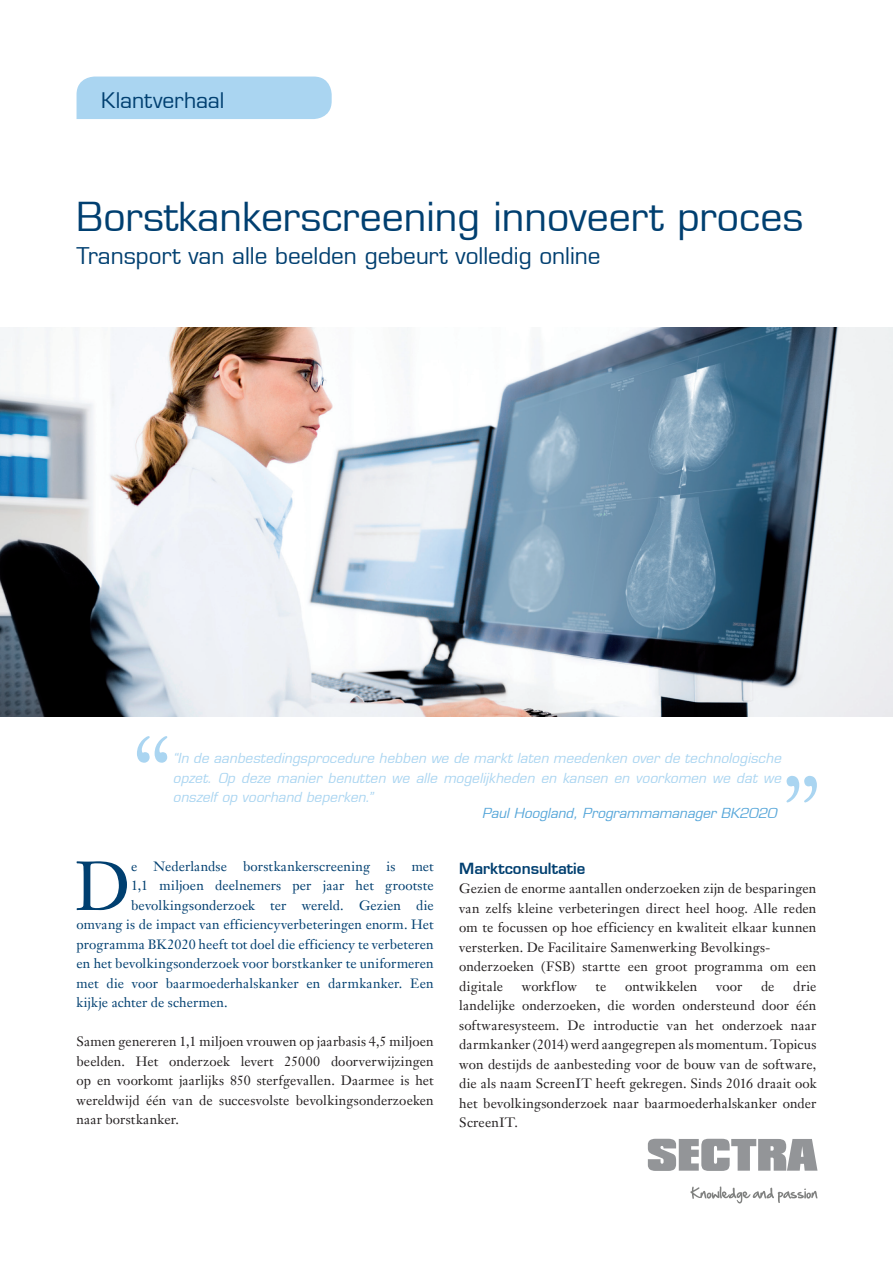
<style>
.page{position:relative;width:893px;height:1263px;background:#fff}
.page>*{position:absolute;margin:0;border:0;box-sizing:border-box;transform-origin:0 0}
.t1{font:90px "Janson Text";color:#aad5f1}
.Body_of_copy{font:68.25px "Janson Text";color:#003f70}
.Headline{font:39px "Eurostile";color:#003f70}
.Subheading{font:22.5px "Eurostile";color:#003f70}
.Paper_Type{font:21px "Eurostile";color:#003f70}
.Subheading-2{font:600 15px "Eurostile";color:#003f70}
.Body_of_copy-2{font:13.5px/19.5px "Janson Text";letter-spacing:.01em;color:#231f20;text-align:justify}
.Body_of_copy-3{font:13.5px "Janson Text";letter-spacing:.01em;color:#003f70}
.t2{font:italic 13.5px/19.5px "Eurostile";letter-spacing:.01em;color:#aad5f1;text-align:justify}
.t3{font:italic 13.5px "Eurostile";color:#56a6d9}
</style>
<div class="page">
<svg style="left:648px;top:1139px;width:169px;height:32px"></svg>
<svg style="left:690px;top:1186px;width:127px;height:17px"></svg>
<div style="left:77px;top:77px;width:255px;height:42px;background:#aad5f1"></div>
<img style="left:0;top:327px;width:893px;height:389px">
<p class="Paper_Type" style="left:101px;top:88px;width:125px">Klantverhaal</p>
<p class="Headline" style="left:77px;top:194px;width:728px">Borstkankerscreening innoveert proces</p>
<p class="Subheading" style="left:77px;top:242px;width:526px">Transport van alle beelden gebeurt volledig online</p>
<p class="t1" style="left:133px;top:713px;width:41px">“</p>
<p class="t2" style="left:173px;top:748px;width:610px">“In de aanbestedingsprocedure hebben we de markt laten meedenken over de technologische opzet. Op deze manier benutten we alle mogelijkheden en kansen en voorkomen we dat we onszelf op voorhand beperken.”</p>
<p class="t1" style="left:781px;top:753px;width:41px">”</p>
<p class="Body_of_copy" style="left:74px;top:843px;width:58px">D</p>
<p class="Body_of_copy-3" style="left:131px;top:858px;width:304px">e Nederlandse borstkankerscreening is met</p>
<p class="Body_of_copy-3" style="left:131px;top:877px;width:304px">1,1 miljoen deelnemers per jaar het grootste</p>
<p class="Body_of_copy-3" style="left:131px;top:897px;width:304px">bevolkingsonderzoek ter wereld. Gezien die</p>
<p class="Body_of_copy-3" style="left:77px;top:916px;width:359px">omvang is de impact van efficiencyverbeteringen enorm. Het</p>
<p class="Body_of_copy-3" style="left:77px;top:936px;width:359px">programma BK2020 heeft tot doel die efficiency te verbeteren</p>
<p class="Body_of_copy-3" style="left:77px;top:955px;width:359px">en het bevolkingsonderzoek voor borstkanker te uniformeren</p>
<p class="Body_of_copy-3" style="left:77px;top:975px;width:359px">met die voor baarmoederhalskanker en darmkanker. Een</p>
<p class="Body_of_copy-3" style="left:77px;top:994px;width:153px">kijkje achter de schermen.</p>
<p class="Body_of_copy-2" style="left:77px;top:1032px;width:359px">Samen genereren 1,1 miljoen vrouwen op jaarbasis 4,5 miljoen beelden. Het onderzoek levert 25000 doorverwijzingen op en voorkomt jaarlijks 850 sterfgevallen. Daarmee is het wereldwijd één van de succesvolste bevolkingsonderzoeken naar borstkanker.</p>
<p class="t3" style="left:482px;top:805px;width:296px">Paul Hoogland, Programmamanager BK2020</p>
<p class="Subheading-2" style="left:459px;top:859px;width:128px">Marktconsultatie</p>
<p class="Body_of_copy-2" style="left:459px;top:879px;width:359px">Gezien de enorme aantallen onderzoeken zijn de besparingen van zelfs kleine verbeteringen direct heel hoog. Alle reden om te focussen op hoe efficiency en kwaliteit elkaar kunnen versterken. De Facilitaire Samenwerking Bevolkings-</p>
<p class="Body_of_copy-2" style="left:459px;top:957px;width:359px">onderzoeken (FSB) startte een groot programma om een digitale</p>
<p class="Body_of_copy-2" style="left:459px;top:976px;width:359px;text-indent:334px">drie landelijke onderzoeken, die worden ondersteund door één softwaresysteem. De introductie van het onderzoek naar darmkanker (2014) werd aangegrepen als momentum. Topicus won destijds de aanbesteding voor de bouw van de software, die als naam ScreenIT heeft gekregen. Sinds 2016 draait ook het bevolkingsonderzoek naar baarmoederhalskanker onder ScreenIT.</p>
<p class="Body_of_copy-2" style="left:522px;top:976px;width:57px">workflow</p>
<p class="Body_of_copy-2" style="left:596px;top:976px;width:12px">te</p>
<p class="Body_of_copy-2" style="left:625px;top:976px;width:74px">ontwikkelen</p>
<p class="Body_of_copy-2" style="left:716px;top:976px;width:28px">voor</p>
<p class="Body_of_copy-2" style="left:761px;top:976px;width:15px">de</p>
</div>
